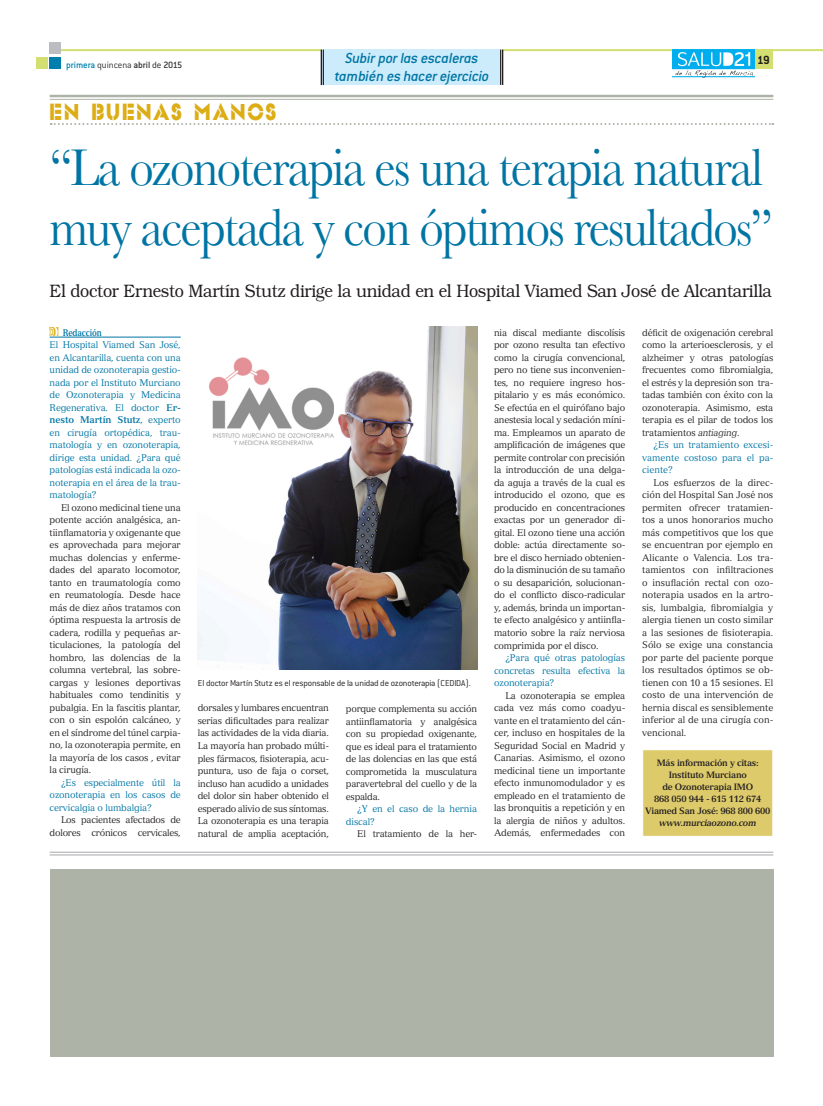
<style>
.page{position:relative;width:823px;height:1106px;background:#fff}
.page>*{position:absolute;margin:0;border:0;box-sizing:border-box;transform-origin:0 0}
.t1{font:54px "Baskerville";letter-spacing:-.035em;color:#0075a4;scale:.9 1}
.t2{font:34px "Freeport Condensed";letter-spacing:.04em;color:#dcad15;scale:1.3 1}
.t3{font:300 18px "Bookman";letter-spacing:-.02em;color:#231f20;scale:.9 1}
.t4{font:italic 500 16px "Conduit ITC";letter-spacing:-.015em;color:#0075a4}
.t5{font:700 13px "Conduit ITC";color:#231f20}
.t6{font:500 10px "Conduit ITC";letter-spacing:-.015em;color:#312f30}
.t7{font:9.5px/12.5px "Versailles";letter-spacing:-.02em;color:#231f20;text-align:justify;scale:.95 1}
.t8{font:9.5px/12.5px "Versailles";letter-spacing:-.015em;color:#0075a4;text-align:justify;scale:.95 1}
.t9{font:300 9.5px "Conduit ITC";letter-spacing:-.015em;color:#231f20}
.t10{font:700 9.5px "Versailles";letter-spacing:-.02em;color:#0075a4;scale:.8 1}
.t11{font:700 9px "Versailles";letter-spacing:-.03em;color:#231f20;scale:.95 1}
.t12{font:italic 700 9px "Versailles";letter-spacing:-.03em;color:#231f20;scale:.95 1}
.s1{color:#0083b0}
.s2{font-weight:300}
.s3{font-weight:300;color:#231f20}
.s4{font-family:"Mini Pics Doohickies Too";font-weight:400;font-size:8.9px;color:#dcad15}
.s5{font-weight:700}
.s6{font-style:italic}
</style>
<div class="page">
<hr style="left:50px;top:337px;width:131px;height:1px;background:#0075a4">
<hr style="left:50px;top:851px;width:722px;height:2px;background:#bcbdc0">
<hr style="left:50px;top:854px;width:722px;height:1px;background:#bcbdc0">
<hr style="left:52px;top:49px;width:770px;height:2px;background:#d3e071">
<div style="left:36px;top:57px;width:11px;height:11px;background:#d3e071"></div>
<div style="left:50px;top:43px;width:11px;height:11px;background:#bcbdc0"></div>
<div style="left:50px;top:57px;width:11px;height:11px;background:#007fad"></div>
<div style="left:753px;top:49px;width:19px;height:20px;background:#d3e071"></div>
<img style="left:672px;top:49px;width:81px;height:28px">
<hr style="left:50px;top:95px;width:722px;height:2px;background:#adb3a7">
<hr style="left:50px;top:99px;width:722px;height:1px;background:#adb3a7">
<svg style="left:51px;top:123px;width:721px;height:2px"></svg>
<div style="left:50px;top:868px;width:722px;height:188px;background:#adb3a7"></div>
<div style="left:641px;top:749px;width:131px;height:87px;background:#ddca6b;border:1px solid #fff"></div>
<img style="left:198px;top:326px;width:279px;height:344px">
<div style="left:322px;top:50px;width:179px;height:35px;background:#ccecfb"></div>
<hr style="left:323px;top:50px;width:1px;height:35px;background:#231f20">
<hr style="left:320px;top:50px;width:2px;height:35px;background:#231f20">
<hr style="left:501px;top:50px;width:2px;height:35px;background:#231f20">
<hr style="left:500px;top:50px;width:1px;height:35px;background:#231f20">
<p class="t6" style="left:66px;top:59px;width:117px"><span class="s1">primera</span> <span class="s2">quincena</span> abril <span class="s3">de</span> 2015</p>
<p class="t2" style="left:50px;top:88px;width:176px">en buenas manos</p>
<p class="t4" style="left:345px;top:49px;width:134px">Subir por las escaleras</p>
<p class="t4" style="left:334px;top:67px;width:156px">también es hacer ejercicio</p>
<p class="t5" style="left:756px;top:52px;width:14px">19</p>
<p class="t1" style="left:50px;top:136px;width:793px">“La ozonoterapia es una terapia natural</p>
<p class="t1" style="left:50px;top:196px;width:804px">muy aceptada y con óptimos resultados”</p>
<p class="t3" style="left:50px;top:281px;width:803px">El doctor Ernesto Martín Stutz dirige la unidad en el Hospital Viamed San José de Alcantarilla</p>
<p class="t10" style="left:50px;top:326px;width:67px"><span class="s4">n</span> Redacción</p>
<p class="t8" style="left:50px;top:338px;width:139px">El Hospital Viamed San José, en Alcantarilla, cuenta con una unidad de ozonoterapia gestio&shy;nada por el Instituto Murciano de Ozonoterapia y Medicina Regenerativa. El doctor <span class="s5">Er&shy;nesto Martín Stutz</span>, experto en cirugía ortopédica, trau&shy;matología y en ozonoterapia, dirige esta unidad. ¿Para qué patologías está indicada la ozo&shy;noterapia en el área de la trau&shy;matología?</p>
<p class="t7" style="left:50px;top:501px;width:139px;text-indent:11px">El ozono medicinal tiene una potente acción analgésica, an&shy;tiinflamatoria y oxigenante que es aprovechada para mejorar muchas dolencias y enferme&shy;dades del aparato locomotor, tanto en traumatología como en reumatología. Desde hace más de diez años tratamos con óptima respuesta la artrosis de cadera, rodilla y pequeñas ar&shy;ticulaciones, la patología del hombro, las dolencias de la columna vertebral, las sobre&shy;cargas y lesiones deportivas habituales como tendinitis y pubalgia. En la fascitis plantar, con o sin espolón calcáneo, y en el síndrome del túnel carpia&shy;no, la ozonoterapia permite, en la mayoría de los casos , evitar la cirugía.</p>
<p class="t8" style="left:50px;top:776px;width:139px;text-indent:11px">¿Es especialmente útil la ozonoterapia en los casos de cervicalgia o lumbalgia?</p>
<p class="t7" style="left:50px;top:813px;width:139px;text-align:right">Los pacientes afectados de dolores crónicos cervicales,</p>
<p class="t9" style="left:198px;top:677px;width:274px">El doctor Martín Stutz es el responsable de la unidad de ozonoterapia (CEDIDA).</p>
<p class="t7" style="left:198px;top:701px;width:139px">dorsales y lumbares encuentran serias dificultades para realizar las actividades de la vida diaria.<br>La mayoría han probado múlti&shy;ples fármacos, fisioterapia, acu&shy;puntura, uso de faja o corset, incluso han acudido a unidades del dolor sin haber obtenido el esperado alivio de sus síntomas.<br>La ozonoterapia es una terapia natural de amplia aceptación,</p>
<p class="t7" style="left:346px;top:702px;width:139px">porque complementa su acción antiinflamatoria y analgésica con su propiedad oxigenante, que es ideal para el tratamiento de las dolencias en las que está comprometida la musculatura paravertebral del cuello y de la espalda.</p>
<p class="t8" style="left:346px;top:802px;width:139px;text-indent:11px">¿Y en el caso de la hernia discal?</p>
<p class="t7" style="left:357px;top:827px;width:127px">El tratamiento de la her-</p>
<p class="t7" style="left:494px;top:326px;width:139px">nia discal mediante discolísis por ozono resulta tan efectivo como la cirugía convencional, pero no tiene sus inconvenien&shy;tes, no requiere ingreso hos&shy;pitalario y es más económico.<br>Se efectúa en el quirófano bajo anestesia local y sedación míni&shy;ma. Empleamos un aparato de amplificación de imágenes que permite controlar con precisión la introducción de una delga&shy;da aguja a través de la cual es introducido el ozono, que es producido en concentraciones exactas por un generador di&shy;gital. El ozono tiene una acción doble: actúa directamente so&shy;bre el disco herniado obtenien&shy;do la disminución de su tamaño o su desaparición, solucionan&shy;do el conflicto disco-radicular y, además, brinda un importan&shy;te efecto analgésico y antiinfla&shy;matorio sobre la raíz nerviosa comprimida por el disco.</p>
<p class="t8" style="left:494px;top:651px;width:139px;text-indent:11px">¿Para qué otras patologías concretas resulta efectiva la ozonoterapia?</p>
<p class="t7" style="left:494px;top:688px;width:139px;text-indent:11px">La ozonoterapia se emplea cada vez más como coadyu&shy;vante en el tratamiento del cán&shy;cer, incluso en hospitales de la Seguridad Social en Madrid y Canarias. Asimismo, el ozono medicinal tiene un importante efecto inmunomodulador y es empleado en el tratamiento de las bronquitis a repetición y en la alergia de niños y adultos.<br>Además, enfermedades con</p>
<p class="t7" style="left:641px;top:326px;width:139px">déficit de oxigenación cerebral como la arterioesclerosis, y el alzheimer y otras patologías frecuentes como fibromialgia, el estrés y la depresión son tra&shy;tadas también con éxito con la ozonoterapia. Asimismo, esta terapia es el pilar de todos los tratamientos <span class="s6">antiaging</span>.</p>
<p class="t8" style="left:641px;top:438px;width:139px;text-indent:11px">¿Es un tratamiento excesi&shy;vamente costoso para el pa&shy;ciente?</p>
<p class="t7" style="left:641px;top:476px;width:139px;text-indent:11px">Los esfuerzos de la direc&shy;ción del Hospital San José nos permiten ofrecer tratamien&shy;tos a unos honorarios mucho más competitivos que los que se encuentran por ejemplo en Alicante o Valencia. Los tra&shy;tamientos con infiltraciones o insuflación rectal con ozo&shy;noterapia usados en la artro&shy;sis, lumbalgia, fibromialgia y alergia tienen un costo similar a las sesiones de fisioterapia.<br>Sólo se exige una constancia por parte del paciente porque los resultados óptimos se ob&shy;tienen con 10 a 15 sesiones. El costo de una intervención de hernia discal es sensiblemente inferior al de una cirugía con&shy;vencional.</p>
<p class="t11" style="left:656px;top:757px;width:109px">Más información y citas:</p>
<p class="t11" style="left:668px;top:769px;width:84px">Instituto Murciano</p>
<p class="t11" style="left:662px;top:781px;width:97px">de Ozonoterapia IMO</p>
<p class="t11" style="left:653px;top:793px;width:114px">868 050 944 - 615 112 674</p>
<p class="t11" style="left:645px;top:805px;width:133px">Viamed San José: 968 800 600</p>
<p class="t12" style="left:658px;top:817px;width:104px">www.murciaozono.com</p>
</div>
